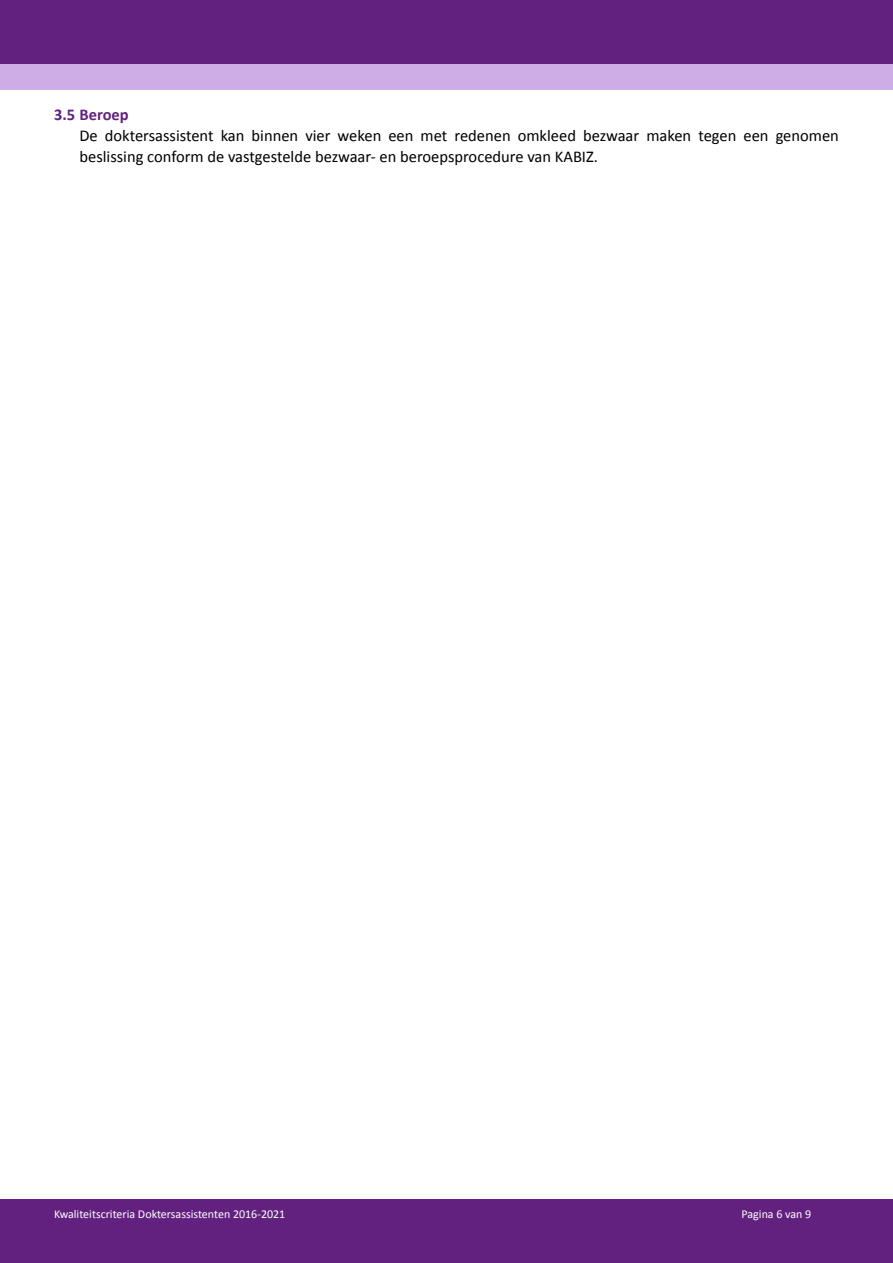
<style>
.page{position:relative;width:893px;height:1263px;background:#fff}
.page>*{position:absolute;margin:0;border:0;box-sizing:border-box;transform-origin:0 0}
.t1{font:16.5px/20.7px "Calibri";color:#000}
.t2{font:700 16.5px "Calibri";color:#63217f}
.t3{font:12px "Calibri";color:#fff}
</style>
<div class="page">
<div style="left:0;top:1199px;width:893px;height:64px;background:#63217f"></div>
<div style="left:0;top:0;width:893px;height:64px;background:#63217f"></div>
<div style="left:0;top:64px;width:893px;height:25px;background:#ceade6"></div>
<p class="t2" style="left:54px;top:104px;width:76px">3.5 Beroep</p>
<p class="t1" style="left:79px;top:125px;width:761px">De doktersassistent kan binnen vier weken een met redenen omkleed bezwaar maken tegen een genomen beslissing conform de vastgestelde bezwaar- en beroepsprocedure van KABIZ.</p>
<p class="t3" style="left:54px;top:1206px;width:233px">Kwaliteitscriteria Doktersassistenten 2016-2021</p>
<p class="t3" style="left:742px;top:1206px;width:71px">Pagina 6 van 9</p>
</div>
